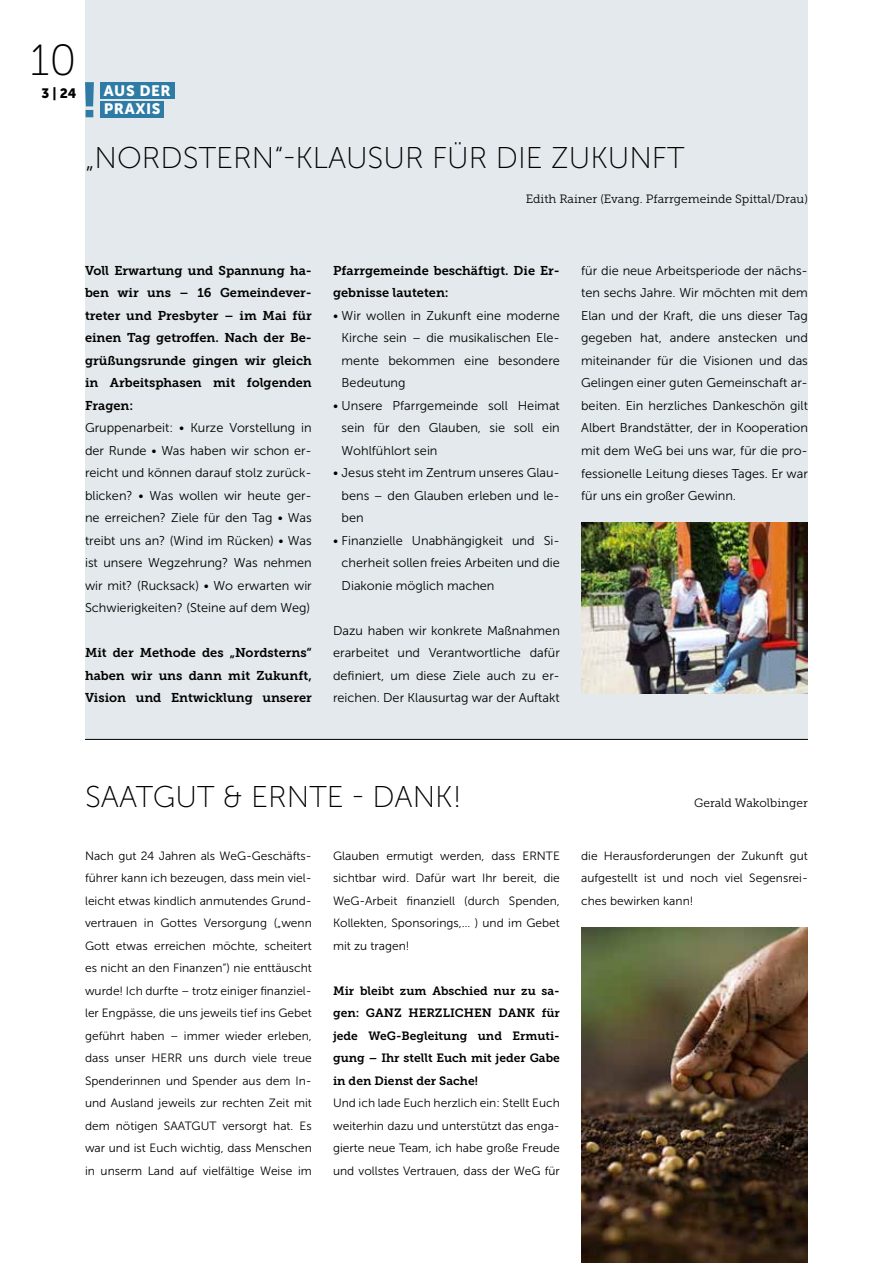
<style>
.page{position:relative;width:893px;height:1263px;background:#fff}
.page>*{position:absolute;margin:0;border:0;box-sizing:border-box;transform-origin:0 0}
.t1{font:43.5px "Museo Sans 100";color:#000}
.t2{font:30px "Museo Sans 100";color:#000}
.t3{font:15px/18.8px "Museo Sans 900";letter-spacing:.04em;color:#fff}
.t4{font:13.5px "Museo Sans 900";color:#000}
.t5{font:12.75px/22.5px "Museo Sans 300";color:#000;text-align:justify}
.t6{font:12.75px/22.5px "Museo Slab 700";color:#000;text-align:justify}
.t7{font:12px/22.5px "Museo Sans 300";color:#000;text-align:justify}
.t8{font:12px/22.5px "Museo Slab 700";color:#000;text-align:justify}
.t9{font:12px "Museo Slab 300";color:#000}
</style>
<div class="page">
<div style="left:85px;top:0;width:723px;height:739px;background:#e3e9ec"></div>
<img style="left:581px;top:522px;width:227px;height:172px">
<img style="left:581px;top:927px;width:227px;height:336px">
<div style="left:100px;top:82px;width:75px;height:17px;background:#2e7ca5"></div>
<div style="left:100px;top:101px;width:63px;height:16px;background:#2e7ca5"></div>
<svg style="left:85px;top:82px;width:9px;height:35px"></svg>
<hr style="left:85px;top:739px;width:723px;height:1px;background:#000">
<h1 class="t1" style="left:30px;top:37px;width:48px">10</h1>
<p class="t4" style="left:41px;top:85px;width:37px">3 | 24</p>
<p class="t3" style="left:104px;top:81px;width:69px">AUS DER<br>PRAXIS</p>
<h2 class="t2" style="left:85px;top:142px;width:601px">„NORDSTERN“-KLAUSUR FÜR DIE ZUKUNFT</h2>
<p class="t9" style="left:526px;top:192px;width:284px">Edith Rainer (Evang. Pfarrgemeinde Spittal/Drau)</p>
<p class="t6" style="left:85px;top:259px;width:228px">Voll Erwartung und Spannung ha&shy;ben wir uns – 16 Gemeindever&shy;treter und Presbyter – im Mai für einen Tag getroffen. Nach der Be&shy;grüßungsrunde gingen wir gleich in Arbeitsphasen mit folgenden Fragen:</p>
<p class="t5" style="left:85px;top:417px;width:228px">Gruppenarbeit: • Kurze Vorstellung in der Runde • Was haben wir schon er&shy;reicht und können darauf stolz zurück&shy;blicken? • Was wollen wir heute ger&shy;ne erreichen? Ziele für den Tag • Was treibt uns an? (Wind im Rücken) • Was ist unsere Wegzehrung? Was nehmen wir mit? (Rucksack) • Wo erwarten wir Schwierigkeiten? (Steine auf dem Weg)</p>
<p class="t6" style="left:85px;top:642px;width:228px">Mit der Methode des „Nordsterns“ haben wir uns dann mit Zukunft, Vision und Entwicklung unserer</p>
<p class="t6" style="left:333px;top:259px;width:228px">Pfarrgemeinde beschäftigt. Die Er&shy;gebnisse lauteten:</p>
<p class="t5" style="left:342px;top:304px;width:220px;text-indent:-9px">• Wir wollen in Zukunft eine moderne Kirche sein – die musikalischen Ele&shy;mente bekommen eine besondere Bedeutung</p>
<p class="t5" style="left:342px;top:394px;width:220px;text-indent:-9px">• Unsere Pfarrgemeinde soll Heimat sein für den Glauben, sie soll ein Wohlfühlort sein</p>
<p class="t5" style="left:342px;top:462px;width:220px;text-indent:-9px">• Jesus steht im Zentrum unseres Glau&shy;bens – den Glauben erleben und le&shy;ben</p>
<p class="t5" style="left:342px;top:529px;width:220px;text-indent:-9px">• Finanzielle Unabhängigkeit und Si&shy;cherheit sollen freies Arbeiten und die Diakonie möglich machen</p>
<p class="t5" style="left:333px;top:619px;width:228px">Dazu haben wir konkrete Maßnahmen erarbeitet und Verantwortliche dafür definiert, um diese Ziele auch zu er&shy;reichen. Der Klausurtag war der Auftakt</p>
<p class="t5" style="left:581px;top:259px;width:228px">für die neue Arbeitsperiode der nächs&shy;ten sechs Jahre. Wir möchten mit dem Elan und der Kraft, die uns dieser Tag gegeben hat, andere anstecken und miteinander für die Visionen und das Gelingen einer guten Gemeinschaft ar&shy;beiten. Ein herzliches Dankeschön gilt Albert Brandstätter, der in Kooperation mit dem WeG bei uns war, für die pro&shy;fessionelle Leitung dieses Tages. Er war für uns ein großer Gewinn.</p>
<h2 class="t2" style="left:85px;top:781px;width:378px">SAATGUT &amp; ERNTE - DANK!</h2>
<p class="t7" style="left:85px;top:844px;width:228px">Nach gut 24 Jahren als WeG-Geschäfts&shy;führer kann ich bezeugen, dass mein viel&shy;leicht etwas kindlich anmutendes Grund&shy;vertrauen in Gottes Versorgung („wenn Gott etwas erreichen möchte, scheitert es nicht an den Finanzen“) nie enttäuscht wurde! Ich durfte – trotz einiger finanziel&shy;ler Engpässe, die uns jeweils tief ins Gebet geführt haben – immer wieder erleben, dass unser HERR uns durch viele treue Spenderinnen und Spender aus dem In&shy;und Ausland jeweils zur rechten Zeit mit dem nötigen SAATGUT versorgt hat. Es war und ist Euch wichtig, dass Menschen in unserm Land auf vielfältige Weise im</p>
<p class="t7" style="left:333px;top:844px;width:228px">Glauben ermutigt werden, dass ERNTE sichtbar wird. Dafür wart Ihr bereit, die WeG-Arbeit finanziell (durch Spenden, Kollekten, Sponsorings,… ) und im Gebet mit zu tragen!</p>
<p class="t8" style="left:333px;top:979px;width:228px">Mir bleibt zum Abschied nur zu sa&shy;gen: GANZ HERZLICHEN DANK für jede WeG-Begleitung und Ermuti&shy;gung – Ihr stellt Euch mit jeder Gabe in den Dienst der Sache!</p>
<p class="t7" style="left:333px;top:1092px;width:228px">Und ich lade Euch herzlich ein: Stellt Euch weiterhin dazu und unterstützt das enga&shy;gierte neue Team, ich habe große Freude und vollstes Vertrauen, dass der WeG für</p>
<p class="t9" style="left:694px;top:796px;width:115px">Gerald Wakolbinger</p>
<p class="t7" style="left:581px;top:844px;width:228px">die Herausforderungen der Zukunft gut aufgestellt ist und noch viel Segensrei&shy;ches bewirken kann!</p>
</div>
